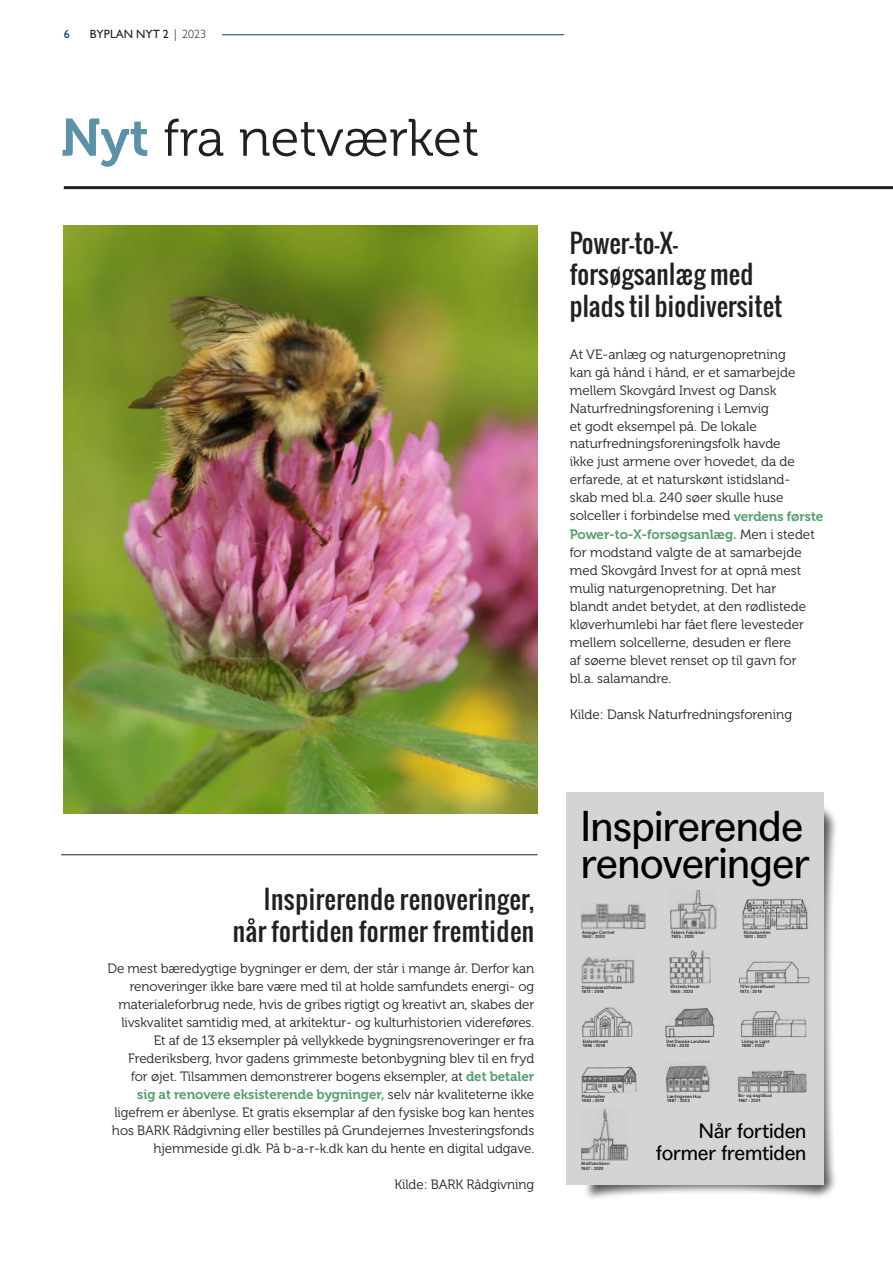
<style>
.page{position:relative;width:893px;height:1263px;background:#fff}
.page>*{position:absolute;margin:0;border:0;box-sizing:border-box;transform-origin:0 0}
.Rubrik{font:52.5px "Museo 300";letter-spacing:-.005em;color:#231f20}
.t1{font:41.7px/36.2px "Agipo";letter-spacing:-.015em;color:#000}
.Brødtekst{font:25.5px "Oswald";letter-spacing:.01em;color:#231f20}
.t2{font:20.1px/21.3px "Agipo";letter-spacing:-.005em;color:#000;text-align:right}
.Brødtekst-2{font:13.5px/18px "Museo 300";letter-spacing:-.005em;color:#231f20}
.Brødtekst-3{font:13.5px "Museo 700";letter-spacing:-.005em;color:#579d6e}
.t3{font:12px "Gill Sans Std";color:#231f20}
.t4{font:12px "Gill Sans Std";color:#00416b}
.t5{font:8.4px/10.1px "Agipo";letter-spacing:-.005em;color:#000}
.t6{font:7.8px "Agipo";color:#000}
.t7{font:4.5px/4.8px "Agipo";letter-spacing:.015em;color:#000}
.s1{font-weight:300}
.s2{font-family:"Museo 700";color:#5d91a7}
.s3{font-family:"Museo 700";color:#579d6e}
.s4{font-family:"Museo 300";color:#231f20}
</style>
<div class="page">
<hr style="left:64px;top:186px;width:829px;height:3px;background:#231f20">
<hr style="left:61px;top:854px;width:476px;height:1px;background:#231f20">
<img style="left:64px;top:226px;width:473px;height:587px">
<div style="left:582px;top:802px;width:257px;height:400px;background:#231f20;opacity:.75"></div>
<svg style="left:582px;top:1185px;width:240px;height:16px"></svg>
<div style="left:566px;top:792px;width:257px;height:393px;background:#d4d4d4"></div>
<img style="left:581px;top:1108px;width:47px;height:53px">
<img style="left:742px;top:899px;width:66px;height:31px">
<img style="left:581px;top:903px;width:65px;height:27px">
<img style="left:670px;top:890px;width:47px;height:40px">
<img style="left:581px;top:1066px;width:55px;height:27px">
<img style="left:738px;top:1070px;width:69px;height:23px">
<img style="left:666px;top:1065px;width:44px;height:28px">
<img style="left:581px;top:957px;width:54px;height:27px">
<img style="left:669px;top:950px;width:42px;height:34px">
<img style="left:739px;top:961px;width:70px;height:23px">
<img style="left:741px;top:1011px;width:65px;height:27px">
<img style="left:582px;top:1007px;width:51px;height:31px">
<img style="left:665px;top:1008px;width:50px;height:30px">
<hr style="left:222px;top:34px;width:342px;height:1px;background:#00416b">
<p class="t4" style="left:64px;top:27px;width:7px">6</p>
<p class="t3" style="left:90px;top:27px;width:118px">BYPLAN NYT 2 <span class="s1">| 2023</span></p>
<p class="Rubrik" style="left:61px;top:109px;width:420px"><span class="s2">Nyt</span> fra netværket</p>
<p class="Brødtekst" style="left:570px;top:223px;width:110px">Power-to-X-</p>
<p class="Brødtekst" style="left:570px;top:255px;width:185px">forsøgsanlæg med</p>
<p class="Brødtekst" style="left:570px;top:286px;width:214px">plads til biodiversitet</p>
<p class="Brødtekst-2" style="left:570px;top:345px;width:227px">At VE-anlæg og naturgenopretning kan gå hånd i hånd, er et samarbejde mellem Skovgård Invest og Dansk Naturfredningsforening i Lemvig<br>et godt eksempel på. De lokale naturfredningsforeningsfolk havde</p>
<p class="Brødtekst-2" style="left:570px;top:453px;width:227px">ikke just armene over hovedet, da de erfarede, at et naturskønt istidsland-</p>
<p class="Brødtekst-2" style="left:570px;top:489px;width:255px">skab med bl.a. 240 søer skulle huse solceller i forbindelse med <span class="s3">verdens første</span></p>
<p class="Brødtekst-2" style="left:570px;top:525px;width:247px"><span class="s3">Power-to-X-forsøgsanlæg.</span> Men i stedet for modstand valgte de at samarbejde med Skovgård Invest for at opnå mest mulig naturgenopretning. Det har blandt andet betydet, at den rødlistede kløverhumlebi har fået flere levesteder mellem solcellerne, desuden er flere</p>
<p class="Brødtekst-2" style="left:570px;top:651px;width:228px">af søerne blevet renset op til gavn for</p>
<p class="Brødtekst-2" style="left:570px;top:669px;width:103px">bl.a. salamandre.</p>
<p class="Brødtekst-2" style="left:570px;top:705px;width:224px">Kilde: Dansk Naturfredningsforening</p>
<p class="Brødtekst" style="left:264px;top:880px;width:272px">Inspirerende renoveringer,</p>
<p class="Brødtekst" style="left:233px;top:911px;width:303px">når fortiden former fremtiden</p>
<p class="Brødtekst-2" style="left:108px;top:960px;width:428px;text-align:right">De mest bæredygtige bygninger er dem, der står i mange år. Derfor kan renoveringer ikke bare være med til at holde samfundets energi- og materialeforbrug nede, hvis de gribes rigtigt og kreativt an, skabes der livskvalitet samtidig med, at arkitektur- og kulturhistorien videreføres.</p>
<p class="Brødtekst-2" style="left:128px;top:1032px;width:407px;text-align:right">Et af de 13 eksempler på vellykkede bygningsrenoveringer er fra<br>Frederiksberg, hvor gadens grimmeste betonbygning blev til en fryd</p>
<p class="Brødtekst-2" style="left:131px;top:1068px;width:405px">for øjet. Tilsammen demonstrerer bogens eksempler, at <span class="s3">det betaler</span></p>
<p class="Brødtekst-3" style="left:137px;top:1087px;width:399px">sig at renovere eksisterende bygninger, <span class="s4">selv når kvaliteterne ikke</span></p>
<p class="Brødtekst-2" style="left:114px;top:1104px;width:421px">ligefrem er åbenlyse. Et gratis eksemplar af den fysiske bog kan hentes</p>
<p class="Brødtekst-2" style="left:112px;top:1122px;width:424px;text-align:right">hos BARK Rådgivning eller bestilles på Grundejernes Investeringsfonds hjemmeside gi.dk. På b-a-r-k.dk kan du hente en digital udgave.</p>
<p class="Brødtekst-2" style="left:394px;top:1176px;width:141px">Kilde: BARK Rådgivning</p>
<p class="t5" style="left:269px;top:887px;width:209px">styrke sammenhængskraften, videreføre arkitektur- og kulturhistorie og ikke mindst holde samfundets energi-</p>
<p class="t5" style="left:269px;top:922px;width:209px">Vi står i en tid med klima- og ressourcekrise. Samtidig ændrer vores samfund sig, og når det sker, ændrer vores</p>
<p class="t5" style="left:269px;top:962px;width:209px">bygninger. Nogle bygninger har udtjent deres oprindelige</p>
<p class="t5" style="left:269px;top:980px;width:209px;line-height:15.1px">ter, for eksempel som boliger, som vi forventer i dag.<br>Bogen viser, at det betaler sig at renovere eksisterende</p>
<p class="t5" style="left:269px;top:1018px;width:130px">gynde med ikke er særligt åbenlyse.</p>
<p class="t6" style="left:538px;top:1040px;width:60px;rotate:90deg">former fremtiden</p>
<p class="t1" style="left:581px;top:805px;width:230px">Inspirerende renoveringer</p>
<p class="t7" style="left:582px;top:929px;width:34px">Amager Centret<br>1940 : 2020</p>
<p class="t7" style="left:671px;top:929px;width:35px">Fabers Fabrikker<br>1905 : 2020</p>
<p class="t7" style="left:744px;top:929px;width:28px">Klimakarréen<br>1900 : 2022</p>
<p class="t7" style="left:582px;top:984px;width:42px">Diakonissestiftelsen<br>1872 : 2018</p>
<p class="t7" style="left:670px;top:984px;width:31px">Ørsteds Haver<br>1968 : 2020</p>
<p class="t7" style="left:740px;top:984px;width:37px">70’er parcelhuset<br>1973 : 2019</p>
<p class="t7" style="left:583px;top:1038px;width:27px">Elefanthuset<br>1896 : 2018</p>
<p class="t7" style="left:667px;top:1038px;width:44px">Det Danske Landsted<br>1939 : 2020</p>
<p class="t7" style="left:742px;top:1038px;width:29px">Living in Light<br>1899 : 2023</p>
<p class="t7" style="left:582px;top:1093px;width:25px">Pladehallen<br>1993 : 2019</p>
<p class="t7" style="left:738px;top:1093px;width:35px">Bo- og dagtilbud<br>1967 : 2021</p>
<p class="t7" style="left:667px;top:1093px;width:35px">Lærlingenes Hus<br>1887 : 2023</p>
<p class="t7" style="left:581px;top:1161px;width:30px">Maltfabrikken<br>1847 : 2020</p>
<p class="t2" style="left:656px;top:1119px;width:152px">Når fortiden former fremtiden</p>
</div>
